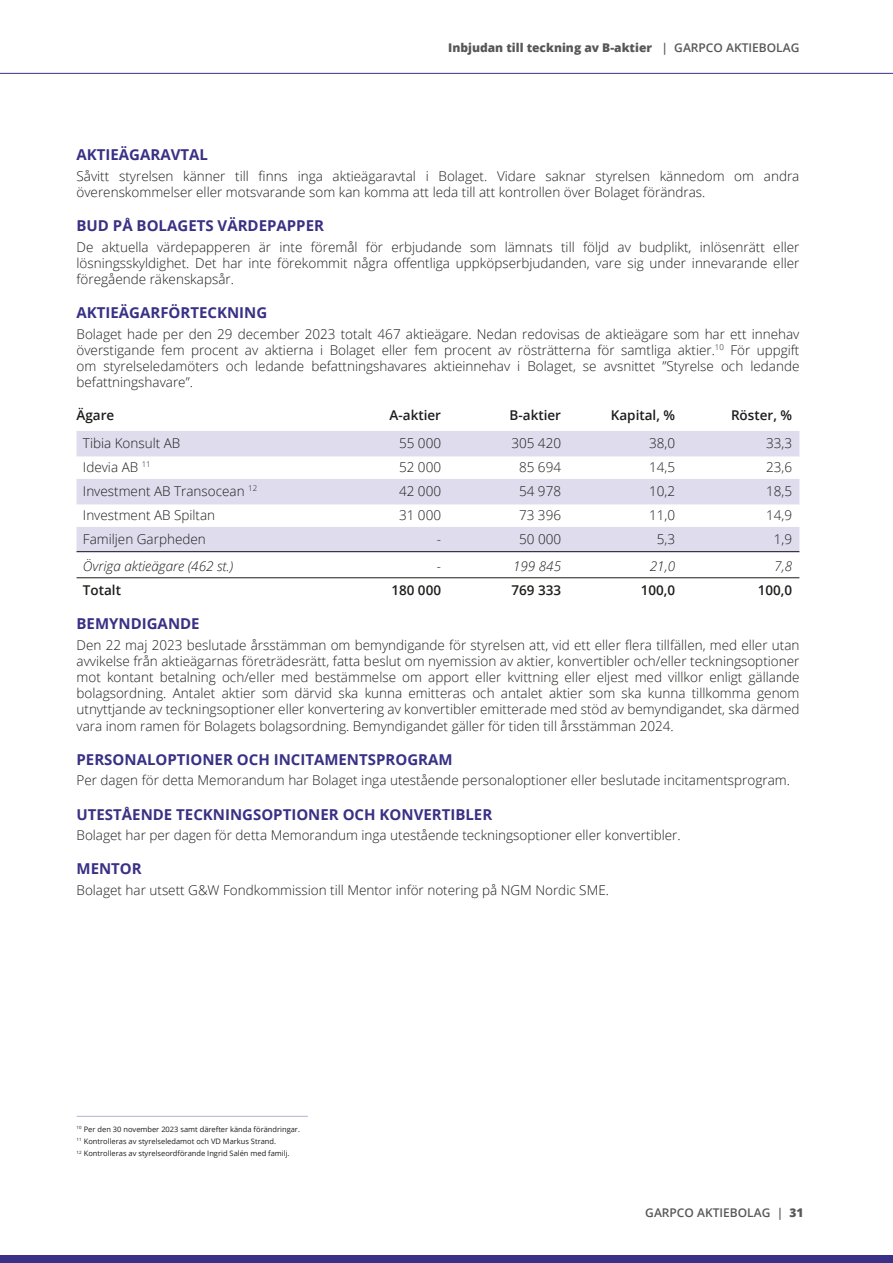
<style>
.page{position:relative;width:893px;height:1263px;background:#fff}
.page>*{position:absolute;margin:0;border:0;box-sizing:border-box;transform-origin:0 0}
.t1{font:700 15px "Open Sans";color:#393185}
.t2{font:300 13.5px/16.2px "Open Sans";color:#1d1d1b;text-align:justify}
.t3{font:600 13.5px "Open Sans";color:#1d1d1b}
.t4{font:italic 300 13.5px "Open Sans";color:#1d1d1b}
.t5{font:800 12px "Open Sans";color:#575756}
.t6{font:600 12px "Open Sans";color:#575756}
.t7{font:7.5px/12.3px "Open Sans";color:#1d1d1b}
.s1{font-weight:600}
.s2{font-weight:800}
</style>
<div class="page">
<div style="left:0;top:1255px;width:893px;height:8px;background:#393185"></div>
<hr style="left:0;top:73px;width:893px;height:1px;background:#393185">
<div style="left:77px;top:431px;width:722px;height:25px;background:#dfdcee"></div>
<div style="left:77px;top:479px;width:722px;height:25px;background:#dfdcee"></div>
<div style="left:77px;top:527px;width:722px;height:25px;background:#dfdcee"></div>
<hr style="left:77px;top:551px;width:722px;height:1px;background:#1d1d1b">
<hr style="left:77px;top:577px;width:722px;height:1px;background:#1d1d1b">
<hr style="left:77px;top:1116px;width:231px;height:1px;background:#b6b1d6">
<p class="t5" style="left:448px;top:38px;width:353px">Inbjudan till teckning av B-aktier <span class="s1">| GARPCO AKTIEBOLAG</span></p>
<p class="t1" style="left:77px;top:144px;width:133px">AKTIEÄGARAVTAL</p>
<p class="t2" style="left:77px;top:167px;width:724px">Såvitt styrelsen känner till finns inga aktieägaravtal i Bolaget. Vidare saknar styrelsen kännedom om andra överenskommelser eller motsvarande som kan komma att leda till att kontrollen över Bolaget förändras.</p>
<p class="t1" style="left:77px;top:215px;width:249px">BUD PÅ BOLAGETS VÄRDEPAPPER</p>
<p class="t2" style="left:77px;top:238px;width:724px">De aktuella värdepapperen är inte föremål för erbjudande som lämnats till följd av budplikt, inlösenrätt eller lösningsskyldighet. Det har inte förekommit några offentliga uppköpserbjudanden, vare sig under innevarande eller föregående räkenskapsår.</p>
<p class="t1" style="left:77px;top:302px;width:192px">AKTIEÄGARFÖRTECKNING</p>
<p class="t2" style="left:77px;top:325px;width:724px">Bolaget hade per den 29 december 2023 totalt 467 aktieägare. Nedan redovisas de aktieägare som har ett innehav överstigande fem procent av aktierna i Bolaget eller fem procent av rösträtterna för samtliga aktier.<sup>10</sup> För uppgift om styrelseledamöters och ledande befattningshavares aktieinnehav i Bolaget, se avsnittet ”Styrelse och ledande befattningshavare”.</p>
<p class="t3" style="left:77px;top:405px;width:39px">Ägare</p>
<p class="t3" style="left:390px;top:405px;width:53px">A-aktier</p>
<p class="t3" style="left:510px;top:405px;width:53px">B-aktier</p>
<p class="t3" style="left:611px;top:405px;width:66px">Kapital, %</p>
<p class="t3" style="left:731px;top:405px;width:63px">Röster, %</p>
<p class="t2" style="left:83px;top:435px;width:99px">Tibia Konsult AB</p>
<p class="t2" style="left:399px;top:435px;width:44px">55 000</p>
<p class="t2" style="left:511px;top:435px;width:51px">305 420</p>
<p class="t2" style="left:649px;top:435px;width:28px">38,0</p>
<p class="t2" style="left:766px;top:435px;width:28px">33,3</p>
<p class="t2" style="left:83px;top:459px;width:69px">Idevia AB <sup>11</sup></p>
<p class="t2" style="left:399px;top:459px;width:44px">52 000</p>
<p class="t2" style="left:519px;top:459px;width:44px">85 694</p>
<p class="t2" style="left:649px;top:459px;width:28px">14,5</p>
<p class="t2" style="left:766px;top:459px;width:28px">23,6</p>
<p class="t2" style="left:83px;top:483px;width:176px">Investment AB Transocean <sup>12</sup></p>
<p class="t2" style="left:399px;top:483px;width:44px">42 000</p>
<p class="t2" style="left:519px;top:483px;width:44px">54 978</p>
<p class="t2" style="left:649px;top:483px;width:28px">10,2</p>
<p class="t2" style="left:766px;top:483px;width:28px">18,5</p>
<p class="t2" style="left:83px;top:507px;width:134px">Investment AB Spiltan</p>
<p class="t2" style="left:399px;top:507px;width:44px">31 000</p>
<p class="t2" style="left:519px;top:507px;width:44px">73 396</p>
<p class="t2" style="left:649px;top:507px;width:28px">11,0</p>
<p class="t2" style="left:766px;top:507px;width:28px">14,9</p>
<p class="t2" style="left:83px;top:531px;width:124px">Familjen Garpheden</p>
<p class="t2" style="left:437px;top:531px;width:6px">-</p>
<p class="t2" style="left:519px;top:531px;width:44px">50 000</p>
<p class="t2" style="left:657px;top:531px;width:20px">5,3</p>
<p class="t2" style="left:774px;top:531px;width:20px">1,9</p>
<p class="t4" style="left:83px;top:557px;width:152px">Övriga aktieägare (462 st.)</p>
<p class="t4" style="left:437px;top:557px;width:6px">-</p>
<p class="t4" style="left:513px;top:557px;width:50px">199 845</p>
<p class="t4" style="left:650px;top:557px;width:27px">21,0</p>
<p class="t4" style="left:774px;top:557px;width:19px">7,8</p>
<p class="t3" style="left:83px;top:581px;width:40px">Totalt</p>
<p class="t3" style="left:391px;top:581px;width:51px">180 000</p>
<p class="t3" style="left:511px;top:581px;width:51px">769 333</p>
<p class="t3" style="left:641px;top:581px;width:36px">100,0</p>
<p class="t3" style="left:758px;top:581px;width:36px">100,0</p>
<p class="t1" style="left:77px;top:613px;width:125px">BEMYNDIGANDE</p>
<p class="t2" style="left:77px;top:636px;width:724px">Den 22 maj 2023 beslutade årsstämman om bemyndigande för styrelsen att, vid ett eller flera tillfällen, med eller utan avvikelse från aktieägarnas företrädesrätt, fatta beslut om nyemission av aktier, konvertibler och/eller teckningsoptioner mot kontant betalning och/eller med bestämmelse om apport eller kvittning eller eljest med villkor enligt gällande bolagsordning. Antalet aktier som därvid ska kunna emitteras och antalet aktier som ska kunna tillkomma genom utnyttjande av teckningsoptioner eller konvertering av konvertibler emitterade med stöd av bemyndigandet, ska därmed vara inom ramen för Bolagets bolagsordning. Bemyndigandet gäller för tiden till årsstämman 2024.</p>
<p class="t1" style="left:77px;top:749px;width:378px">PERSONALOPTIONER OCH INCITAMENTSPROGRAM</p>
<p class="t2" style="left:77px;top:772px;width:715px">Per dagen för detta Memorandum har Bolaget inga utestående personaloptioner eller beslutade incitamentsprogram.</p>
<p class="t1" style="left:77px;top:803px;width:417px">UTESTÅENDE TECKNINGSOPTIONER OCH KONVERTIBLER</p>
<p class="t2" style="left:77px;top:827px;width:606px">Bolaget har per dagen för detta Memorandum inga utestående teckningsoptioner eller konvertibler.</p>
<p class="t1" style="left:77px;top:858px;width:67px">MENTOR</p>
<p class="t2" style="left:77px;top:881px;width:534px">Bolaget har utsett G&amp;W Fondkommission till Mentor inför notering på NGM Nordic SME.</p>
<p class="t7" style="left:77px;top:1122px;width:225px"><sup>10</sup> Per den 30 november 2023 samt därefter kända förändringar.<br><sup>11</sup> Kontrolleras av styrelseledamot och VD Markus Strand.<br><sup>12</sup> Kontrolleras av styrelseordförande Ingrid Salén med familj.</p>
<p class="t6" style="left:645px;top:1204px;width:160px">GARPCO AKTIEBOLAG | <span class="s2">31</span></p>
</div>
